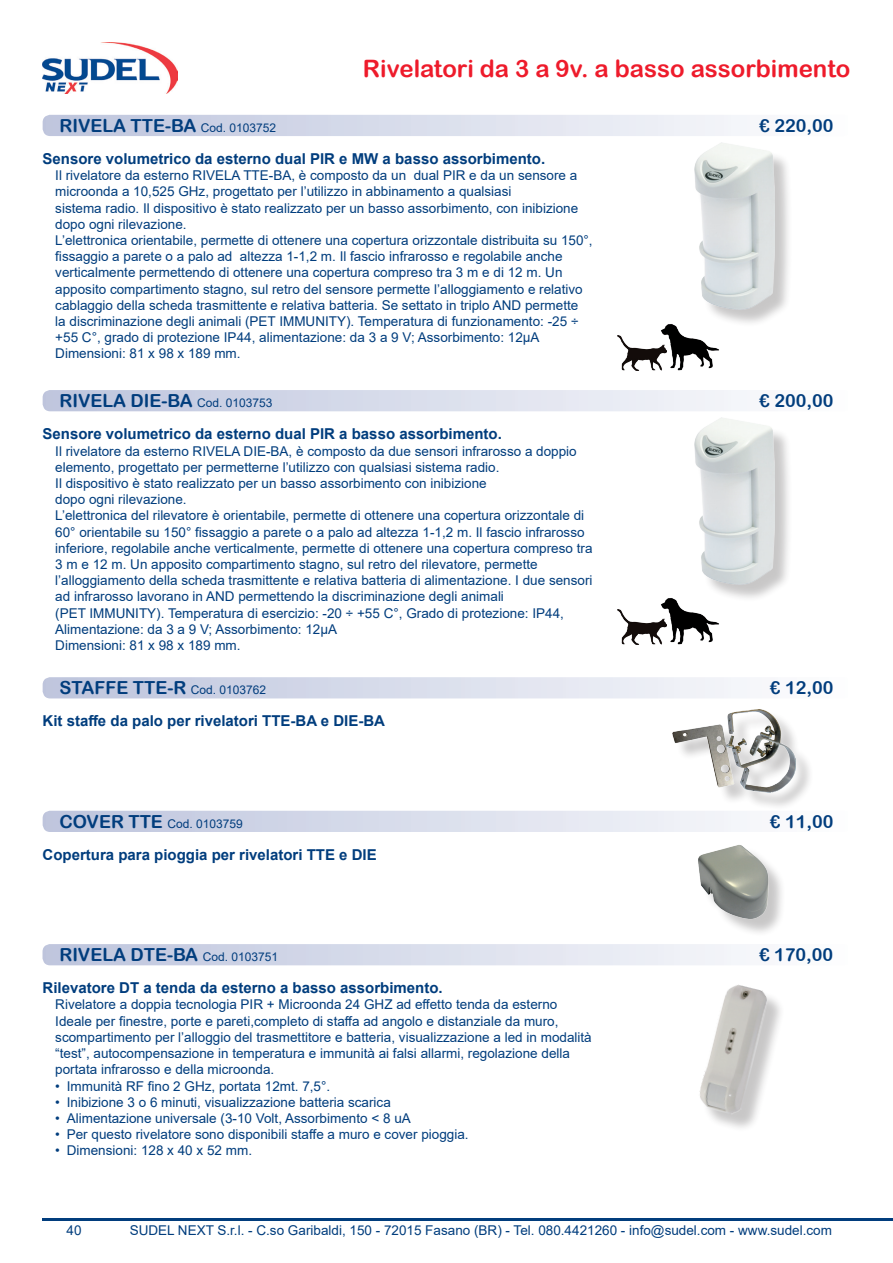
<style>
.page{position:relative;width:893px;height:1263px;background:#fff}
.page>*{position:absolute;margin:0;border:0;box-sizing:border-box;transform-origin:0 0}
.t1{font:24px "Arial Rounded MT Bold";color:#ee1b2b}
.t2{font:18px "Arial Rounded MT Bold";color:#013d7d}
.t3{font:700 15px "Arial";color:#013d7d}
.t4{font:13.5px/16.2px "Arial";color:#013d7d}
.t5{font:12px "Arial";color:#013d7d}
.s1{font-family:"Arial";font-size:12px}
.s2{font-family:"Arial Rounded MT Bold";font-size:18px}
</style>
<div class="page">
<img style="left:43px;top:43px;width:134px;height:51px">
<hr style="left:43px;top:1218px;width:850px;height:2px;background:#013d7d">
<svg style="left:43px;top:115px;width:704px;height:21px;background:#d8dceb"></svg>
<div style="left:697px;top:145px;width:96px;height:183px;background:#231f20;opacity:.25"></div>
<img style="left:694px;top:142px;width:80px;height:175px">
<svg style="left:43px;top:390px;width:704px;height:21px;background:#d8dceb"></svg>
<div style="left:697px;top:420px;width:96px;height:183px;background:#231f20;opacity:.25"></div>
<img style="left:694px;top:418px;width:80px;height:174px">
<svg style="left:43px;top:677px;width:704px;height:21px;background:#d8dceb"></svg>
<div style="left:675px;top:711px;width:140px;height:100px;background:#231f20;opacity:.25"></div>
<img style="left:673px;top:709px;width:123px;height:84px">
<svg style="left:43px;top:811px;width:704px;height:21px;background:#d8dceb"></svg>
<div style="left:701px;top:847px;width:86px;height:90px;background:#231f20;opacity:.25"></div>
<img style="left:698px;top:845px;width:74px;height:78px">
<svg style="left:43px;top:944px;width:703px;height:21px;background:#d8dceb"></svg>
<div style="left:703px;top:988px;width:83px;height:144px;background:#231f20;opacity:.25"></div>
<img style="left:699px;top:984px;width:72px;height:132px">
<img style="left:661px;top:323px;width:58px;height:48px">
<img style="left:618px;top:335px;width:48px;height:36px">
<img style="left:661px;top:597px;width:58px;height:48px">
<img style="left:618px;top:609px;width:49px;height:36px">
<h1 class="t1" style="left:363px;top:54px;width:489px">Rivelatori da 3 a 9v. a basso assorbimento</h1>
<h2 class="t2" style="left:60px;top:115px;width:218px">RIVELA TTE-BA <span class="s1">Cod. 0103752</span></h2>
<h2 class="t2" style="left:759px;top:115px;width:76px">€ 220,00</h2>
<p class="t3" style="left:43px;top:148px;width:504px">Sensore volumetrico da esterno dual PIR e MW a basso assorbimento.</p>
<p class="t4" style="left:55px;top:167px;width:539px">Il rivelatore da esterno RIVELA TTE-BA, è composto da un dual PIR e da un sensore a microonda a 10,525 GHz, progettato per l’utilizzo in abbinamento a qualsiasi<br>sistema radio. Il dispositivo è stato realizzato per un basso assorbimento, con inibizione dopo ogni rilevazione.<br>L’elettronica orientabile, permette di ottenere una copertura orizzontale distribuita su 150°, fissaggio a parete o a palo ad altezza 1-1,2 m. Il fascio infrarosso e regolabile anche verticalmente permettendo di ottenere una copertura compreso tra 3 m e di 12 m. Un apposito compartimento stagno, sul retro del sensore permette l’alloggiamento e relativo cablaggio della scheda trasmittente e relativa batteria. Se settato in triplo AND permette<br>la discriminazione degli animali (PET IMMUNITY). Temperatura di funzionamento: -25 ÷ +55 C°, grado di protezione IP44, alimentazione: da 3 a 9 V; Assorbimento: 12µA Dimensioni: 81 x 98 x 189 mm.</p>
<h2 class="t2" style="left:60px;top:390px;width:215px">RIVELA DIE-BA <span class="s1">Cod. 0103753</span></h2>
<h2 class="t2" style="left:759px;top:390px;width:76px">€ 200,00</h2>
<p class="t3" style="left:43px;top:423px;width:461px">Sensore volumetrico da esterno dual PIR a basso assorbimento.</p>
<p class="t4" style="left:55px;top:443px;width:539px">Il rivelatore da esterno RIVELA DIE-BA, è composto da due sensori infrarosso a doppio elemento, progettato per permetterne l’utilizzo con qualsiasi sistema radio.<br>Il dispositivo è stato realizzato per un basso assorbimento con inibizione<br>dopo ogni rilevazione.<br>L’elettronica del rilevatore è orientabile, permette di ottenere una copertura orizzontale di 60° orientabile su 150° fissaggio a parete o a palo ad altezza 1-1,2 m. Il fascio infrarosso inferiore, regolabile anche verticalmente, permette di ottenere una copertura compreso tra 3 m e 12 m. Un apposito compartimento stagno, sul retro del rilevatore, permette l’alloggiamento della scheda trasmittente e relativa batteria di alimentazione. I due sensori ad infrarosso lavorano in AND permettendo la discriminazione degli animali<br>(PET IMMUNITY). Temperatura di esercizio: -20 ÷ +55 C°, Grado di protezione: IP44, Alimentazione: da 3 a 9 V; Assorbimento: 12µA<br>Dimensioni: 81 x 98 x 189 mm.</p>
<h2 class="t2" style="left:60px;top:677px;width:208px">STAFFE TTE-R <span class="s1">Cod. 0103762</span></h2>
<p class="t3" style="left:43px;top:711px;width:344px">Kit staffe da palo per rivelatori TTE-BA e DIE-BA</p>
<h2 class="t2" style="left:770px;top:677px;width:65px">€ 12,00</h2>
<p class="t5" style="left:60px;top:815px;width:185px"><span class="s2">COVER TTE</span> Cod. 0103759</p>
<p class="t3" style="left:43px;top:844px;width:336px">Copertura para pioggia per rivelatori TTE e DIE</p>
<h2 class="t2" style="left:59px;top:944px;width:220px">RIVELA DTE-BA <span class="s1">Cod. 0103751</span></h2>
<p class="t3" style="left:43px;top:977px;width:402px">Rilevatore DT a tenda da esterno a basso assorbimento.</p>
<p class="t4" style="left:55px;top:996px;width:538px">Rivelatore a doppia tecnologia PIR + Microonda 24 GHZ ad effetto tenda da esterno Ideale per finestre, porte e pareti,completo di staffa ad angolo e distanziale da muro, scompartimento per l’alloggio del trasmettitore e batteria, visualizzazione a led in modalità “test”, autocompensazione in temperatura e immunità ai falsi allarmi, regolazione della portata infrarosso e della microonda.</p>
<p class="t4" style="left:55px;top:1077px;width:276px">• Immunità RF fino 2 GHz, portata 12mt. 7,5°.</p>
<p class="t4" style="left:55px;top:1094px;width:337px">• Inibizione 3 o 6 minuti, visualizzazione batteria scarica</p>
<p class="t4" style="left:55px;top:1110px;width:357px">• Alimentazione universale (3-10 Volt, Assorbimento &lt; 8 uA</p>
<p class="t4" style="left:55px;top:1126px;width:415px">• Per questo rivelatore sono disponibili staffe a muro e cover pioggia.</p>
<p class="t4" style="left:55px;top:1142px;width:198px">• Dimensioni: 128 x 40 x 52 mm.</p>
<h2 class="t2" style="left:770px;top:811px;width:65px">€ 11,00</h2>
<h2 class="t2" style="left:759px;top:944px;width:76px">€ 170,00</h2>
<p class="t4" style="left:67px;top:1222px;width:17px">40</p>
<p class="t4" style="left:130px;top:1222px;width:704px">SUDEL NEXT S.r.l. - C.so Garibaldi, 150 - 72015 Fasano (BR) - Tel. 080.4421260 - info@sudel.com - www.sudel.com</p>
</div>
